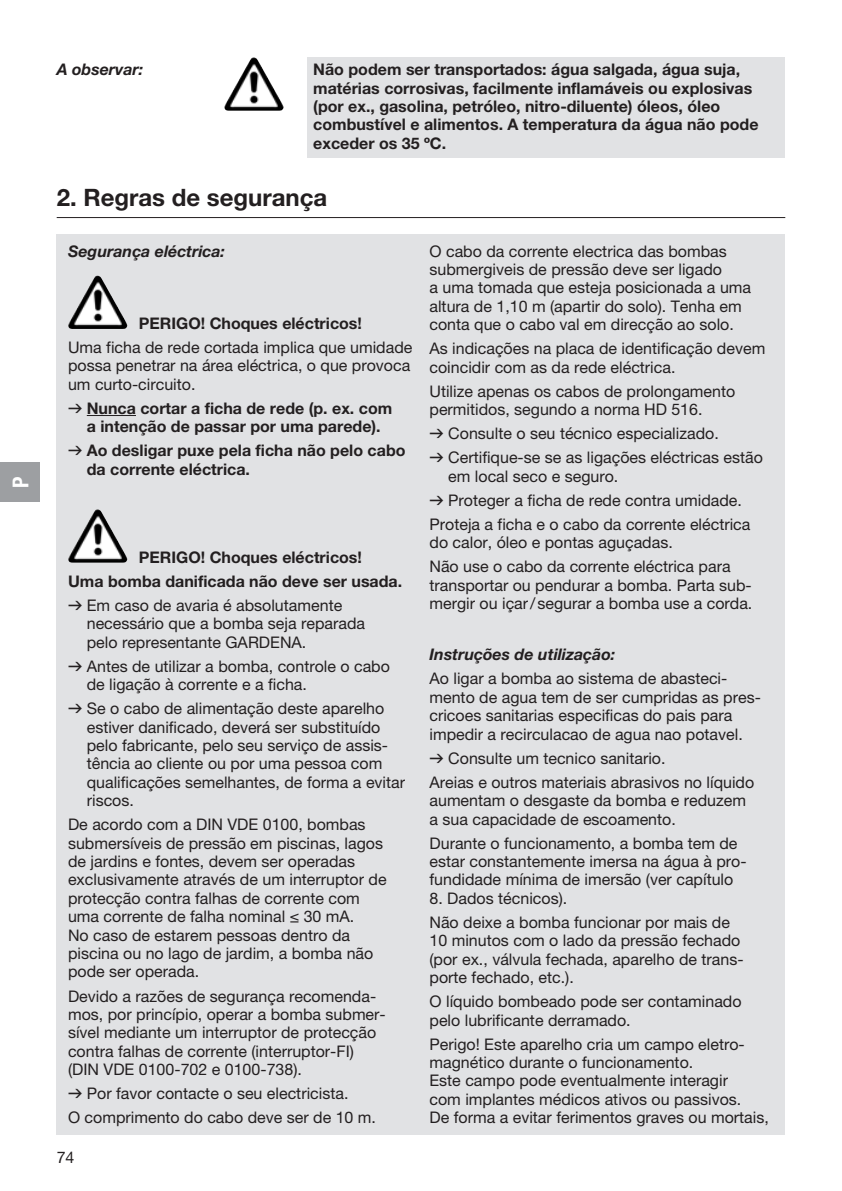
<style>
.page{position:relative;width:842px;height:1191px;background:#fff}
.page>*{position:absolute;margin:0;border:0;box-sizing:border-box;transform-origin:0 0}
.t1{font:700 24px "GARDENA Pro";color:#231f20}
.t2{font:22px "GARDENA Pro Bo Cond";color:#fff}
.t3{font:16px/18.4px "GARDENA Pro";color:#231f20}
.t4{font:700 16px/18.4px "GARDENA Pro";color:#231f20}
.t5{font:italic 700 16px "GARDENA Pro";color:#231f20}
.s1{font-family:"Formdruck";font-weight:400}
.s2{font-weight:400}
.s3{font-family:"Formdruck"}
</style>
<div class="page">
<hr style="left:57px;top:217px;width:728px;height:1px;background:#231f20">
<div style="left:57px;top:234px;width:728px;height:900px;background:#e1e2e4"></div>
<hr style="left:87px;top:415px;width:49px;height:1px;background:#231f20">
<img style="left:71px;top:276px;width:25px;height:44px">
<img style="left:70px;top:510px;width:26px;height:44px">
<div style="left:308px;top:57px;width:477px;height:100px;background:#e1e2e4"></div>
<img style="left:226px;top:58px;width:27px;height:44px">
<div style="left:0;top:462px;width:40px;height:40px;background:#9d9fa2"></div>
<h2 class="t2" style="left:7px;top:488px;width:13px;rotate:-90deg">P</h2>
<p class="t5" style="left:57px;top:60px;width:88px">A observar:</p>
<p class="t4" style="left:313px;top:60px;width:447px">Não podem ser transportados: água salgada, água suja, matérias corrosivas, facilmente inflamáveis ou explosivas (por ex., gasolina, petróleo, nitro-diluente) óleos, óleo combustível e alimentos. A temperatura da água não pode exceder os 35 ºC.</p>
<h1 class="t1" style="left:57px;top:182px;width:272px">2. Regras de segurança</h1>
<p class="t5" style="left:68px;top:241px;width:159px">Segurança eléctrica:</p>
<p class="t4" style="left:139px;top:314px;width:225px">PERIGO! Choques eléctricos!</p>
<p class="t3" style="left:68px;top:338px;width:346px">Uma ficha de rede cortada implica que umidade possa penetrar na área eléctrica, o que provoca um curto-circuito.</p>
<p class="t4" style="left:68px;top:399px;width:326px;text-align:center"><span class="s1">v</span> Nunca cortar a ficha de rede (p. ex. com a intenção de passar por uma parede).</p>
<p class="t4" style="left:87px;top:441px;width:320px;text-indent:-19px"><span class="s1">v</span> Ao desligar puxe pela ficha não pelo cabo da corrente eléctrica.</p>
<p class="t4" style="left:68px;top:544px;width:336px;line-height:24px;text-indent:71px">PERIGO! Choques eléctricos!<br>Uma bomba danificada não deve ser usada. <span class="s1">v</span> <span class="s2">Em caso de avaria é absolutamente</span></p>
<p class="t3" style="left:87px;top:614px;width:280px">necessário que a bomba seja reparada pelo representante GARDENA.</p>
<p class="t3" style="left:87px;top:656px;width:305px;text-indent:-19px"><span class="s3">v</span> Antes de utilizar a bomba, controle o cabo de ligação à corrente e a ficha.</p>
<p class="t3" style="left:87px;top:699px;width:320px;text-indent:-19px"><span class="s3">v</span> Se o cabo de alimentação deste aparelho estiver danificado, deverá ser substituído pelo fabricante, pelo seu serviço de assis&shy;tência ao cliente ou por uma pessoa com qualificações semelhantes, de forma a evitar riscos.</p>
<p class="t3" style="left:68px;top:815px;width:320px">De acordo com a DIN VDE 0100, bombas submersíveis de pressão em piscinas, lagos de jardins e fontes, devem ser operadas exclusivamente através de um interruptor de protecção contra falhas de corrente com uma corrente de falha nominal ≤ 30 mA.<br>No caso de estarem pessoas dentro da piscina ou no lago de jardim, a bomba não pode ser operada.</p>
<p class="t3" style="left:68px;top:986px;width:318px">Devido a razões de segurança recomenda&shy;mos, por princípio, operar a bomba submer&shy;sível mediante um interruptor de protecção contra falhas de corrente (interruptor-FI) (DIN VDE 0100-702 e 0100-738).</p>
<p class="t3" style="left:68px;top:1081px;width:309px;line-height:24px"><span class="s3">v</span> Por favor contacte o seu electricista.<br>O comprimento do cabo deve ser de 10 m.</p>
<p class="t3" style="left:57px;top:1147px;width:19px">74</p>
<p class="t3" style="left:429px;top:241px;width:323px">O cabo da corrente electrica das bombas submergiveis de pressão deve ser ligado<br>a uma tomada que esteja posicionada a uma altura de 1,10 m (apartir do solo). Tenha em conta que o cabo val em direcção ao solo.</p>
<p class="t3" style="left:429px;top:339px;width:337px">As indicações na placa de identificação devem coincidir com as da rede eléctrica.</p>
<p class="t3" style="left:429px;top:382px;width:307px">Utilize apenas os cabos de prolongamento permitidos, segundo a norma HD 516.</p>
<p class="t3" style="left:429px;top:421px;width:335px;line-height:24px"><span class="s3">v</span> Consulte o seu técnico especializado.<br><span class="s3">v</span> Certifique-se se as ligações eléctricas estão</p>
<p class="t3" style="left:429px;top:464px;width:322px;line-height:24px;text-indent:19px">em local seco e seguro.<br><span class="s3">v</span> Proteger a ficha de rede contra umidade.<br>Proteja a ficha e o cabo da corrente eléctrica</p>
<p class="t3" style="left:429px;top:530px;width:303px;line-height:24px">do calor, óleo e pontas aguçadas.<br>Não use o cabo da corrente eléctrica para</p>
<p class="t3" style="left:429px;top:576px;width:324px">transportar ou pendurar a bomba. Parta sub&shy;mergir ou içar/ segurar a bomba use a corda.</p>
<p class="t5" style="left:429px;top:644px;width:187px">Instruções de utilização:</p>
<p class="t3" style="left:429px;top:669px;width:333px">Ao ligar a bomba ao sistema de abasteci&shy;mento de agua tem de ser cumpridas as pres&shy;cricoes sanitarias especificas do pais para impedir a recirculacao de agua nao potavel.</p>
<p class="t3" style="left:429px;top:745px;width:326px;line-height:24px"><span class="s3">v</span> Consulte um tecnico sanitario.<br>Areias e outros materiais abrasivos no líquido</p>
<p class="t3" style="left:429px;top:791px;width:318px">aumentam o desgaste da bomba e reduzem a sua capacidade de escoamento.</p>
<p class="t3" style="left:429px;top:833px;width:317px">Durante o funcionamento, a bomba tem de estar constantemente imersa na água à pro&shy;fundidade mínima de imersão (ver capítulo</p>
<p class="t3" style="left:429px;top:886px;width:302px;line-height:24px">8. Dados técnicos).<br>Não deixe a bomba funcionar por mais de</p>
<p class="t3" style="left:429px;top:931px;width:314px;text-align:justify">10 minutos com o lado da pressão fechado (por ex., válvula fechada, aparelho de trans&shy;porte fechado, etc.).</p>
<p class="t3" style="left:429px;top:992px;width:314px">O líquido bombeado pode ser contaminado pelo lubrificante derramado.</p>
<p class="t3" style="left:429px;top:1034px;width:341px">Perigo! Este aparelho cria um campo eletro&shy;magnético durante o funcionamento.<br>Este campo pode eventualmente interagir<br>com implantes médicos ativos ou passivos.<br>De forma a evitar ferimentos graves ou mortais,</p>
</div>
